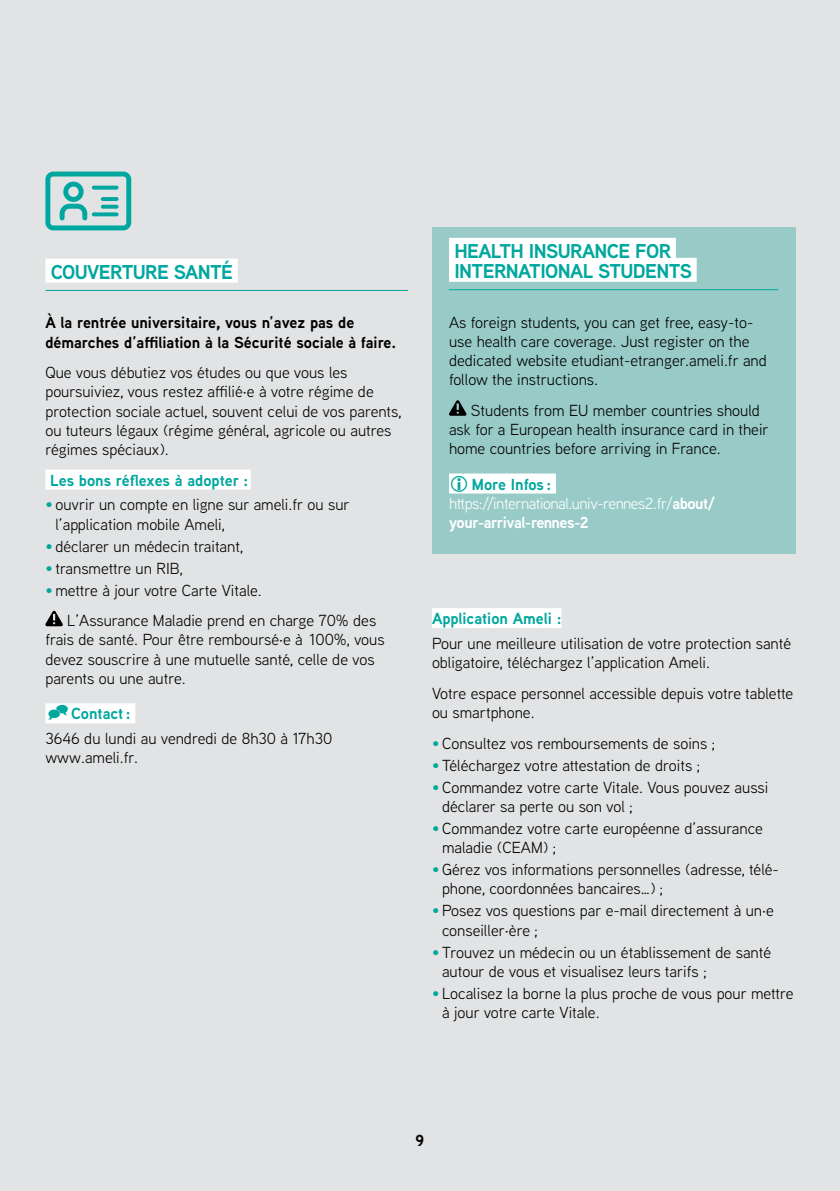
<style>
.page{position:relative;width:840px;height:1191px;background:#fff}
.page>*{position:absolute;margin:0;border:0;box-sizing:border-box;transform-origin:0 0}
.t1{font:700 20px/20px "Aaux Next";letter-spacing:-.03em;color:#00a79e}
.t2{font:16px/19.2px "Aaux Next";color:#000}
.t3{font:700 16px/19.2px "Aaux Next";color:#000}
.t4{font:16px/19.2px "Aaux Next";letter-spacing:-.03em;color:#fff}
.t5{font:700 16px "Aaux Next";color:#00a79e}
.s1{color:#00a79e}
.s2{font-weight:700;color:#00a79e}
.s3{font-weight:700}
</style>
<div class="page">
<div style="left:0;top:0;width:839px;height:1191px;background:#e2e3e4"></div>
<hr style="left:45px;top:290px;width:363px;height:1px;background:#00a79e">
<div style="left:45px;top:259px;width:193px;height:24px;background:#fff"></div>
<div style="left:45px;top:469px;width:206px;height:20px;background:#fff"></div>
<div style="left:45px;top:703px;width:90px;height:20px;background:#fff"></div>
<svg style="left:45px;top:611px;width:18px;height:15px"></svg>
<div style="left:432px;top:608px;width:129px;height:20px;background:#fff"></div>
<div style="left:432px;top:227px;width:362px;height:326px;background:#98cbc8"></div>
<div style="left:449px;top:238px;width:226px;height:24px;background:#fff"></div>
<hr style="left:449px;top:289px;width:328px;height:1px;background:#00a79e">
<div style="left:449px;top:258px;width:247px;height:24px;background:#fff"></div>
<div style="left:449px;top:473px;width:106px;height:20px;background:#fff"></div>
<svg style="left:449px;top:400px;width:17px;height:16px"></svg>
<svg style="left:45px;top:171px;width:86px;height:59px"></svg>
<p class="t1" style="left:51px;top:261px;width:184px">Couverture santé</p>
<p class="t3" style="left:45px;top:313px;width:352px">À la rentrée universitaire, vous n’avez pas de démarches d’affiliation à la Sécurité sociale à faire.</p>
<p class="t2" style="left:45px;top:362px;width:357px">Que vous débutiez vos études ou que vous les poursuiviez, vous restez affilié·e à votre régime de protection sociale actuel, souvent celui de vos parents, ou tuteurs légaux (régime général, agricole ou autres régimes spéciaux).</p>
<p class="t5" style="left:50px;top:468px;width:200px">Les bons réflexes à adopter :</p>
<p class="t2" style="left:55px;top:494px;width:295px;text-indent:-10px"><span class="s1">•</span> ouvrir un compte en ligne sur ameli.fr ou sur l’application mobile Ameli,</p>
<p class="t2" style="left:45px;top:536px;width:199px"><span class="s1">•</span> déclarer un médecin traitant,</p>
<p class="t2" style="left:45px;top:558px;width:139px"><span class="s1">•</span> transmettre un RIB,</p>
<p class="t2" style="left:67px;top:574px;width:310px;line-height:30.6px;text-indent:-22px"><span class="s1">•</span> mettre à jour votre Carte Vitale.<br>L’Assurance Maladie prend en charge 70% des</p>
<p class="t2" style="left:45px;top:630px;width:340px">frais de santé. Pour être remboursé·e à 100%, vous devez souscrire à une mutuelle santé, celle de vos parents ou une autre.</p>
<p class="t5" style="left:71px;top:702px;width:61px">Contact :</p>
<p class="t2" style="left:45px;top:728px;width:288px">3646 du lundi au vendredi de 8h30 à 17h30 www.ameli.fr.</p>
<p class="t1" style="left:454px;top:240px;width:236px">Health Insurance for<br>International Students</p>
<p class="t2" style="left:449px;top:312px;width:319px">As foreign students, you can get free, easy-to&shy;use health care coverage. Just register on the dedicated website etudiant-etranger.ameli.fr and follow the instructions.</p>
<p class="t2" style="left:449px;top:400px;width:321px;text-indent:22px">Students from EU member countries should ask for a European health insurance card in their home countries before arriving in France.</p>
<p class="t4" style="left:449px;top:474px;width:267px;text-indent:23px"><span class="s2">More Infos : </span>https://international.univ-rennes2.fr/<span class="s3">about/ your-arrival-rennes-2</span></p>
<p class="t5" style="left:432px;top:607px;width:131px">Application Ameli :</p>
<p class="t2" style="left:432px;top:633px;width:360px">Pour une meilleure utilisation de votre protection santé obligatoire, téléchargez l’application Ameli.</p>
<p class="t2" style="left:432px;top:683px;width:362px">Votre espace personnel accessible depuis votre tablette ou smartphone.</p>
<p class="t2" style="left:432px;top:733px;width:284px"><span class="s1">•</span> Consultez vos remboursements de soins ;</p>
<p class="t2" style="left:432px;top:755px;width:269px"><span class="s1">•</span> Téléchargez votre attestation de droits ;</p>
<p class="t2" style="left:442px;top:777px;width:327px;text-indent:-10px"><span class="s1">•</span> Commandez votre carte Vitale. Vous pouvez aussi déclarer sa perte ou son vol ;</p>
<p class="t2" style="left:442px;top:818px;width:322px;text-indent:-10px"><span class="s1">•</span> Commandez votre carte européenne d’assurance maladie (CEAM) ;</p>
<p class="t2" style="left:442px;top:859px;width:338px;text-indent:-10px"><span class="s1">•</span> Gérez vos informations personnelles (adresse, télé&shy;phone, coordonnées bancaires…) ;</p>
<p class="t2" style="left:442px;top:900px;width:333px;text-indent:-10px"><span class="s1">•</span> Posez vos questions par e-mail directement à un·e conseiller·ère ;</p>
<p class="t2" style="left:442px;top:942px;width:330px;text-indent:-10px"><span class="s1">•</span> Trouvez un médecin ou un établissement de santé autour de vous et visualisez leurs tarifs ;</p>
<p class="t2" style="left:442px;top:983px;width:353px;text-indent:-10px"><span class="s1">•</span> Localisez la borne la plus proche de vous pour mettre à jour votre carte Vitale.</p>
<p class="t3" style="left:415px;top:1130px;width:10px">9</p>
</div>
